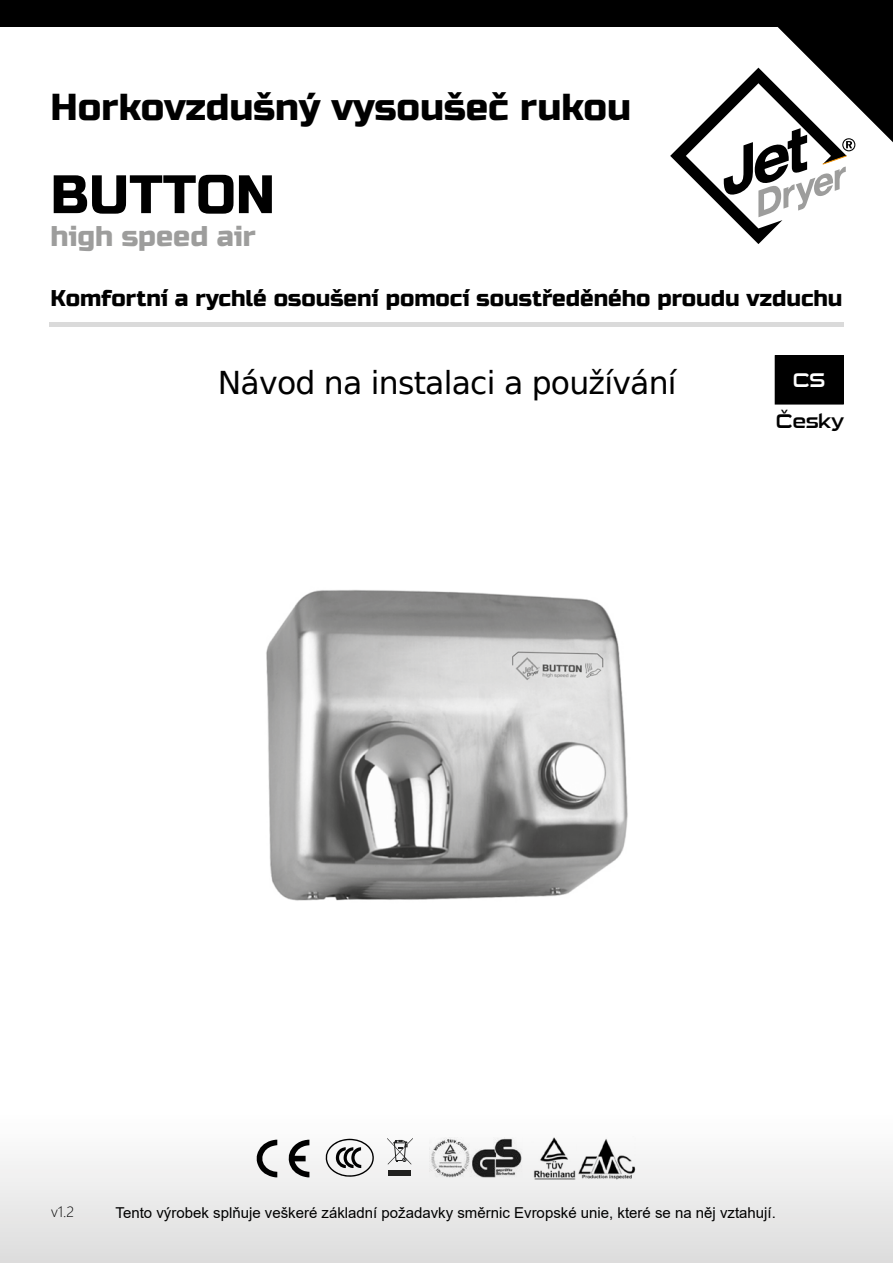
<style>
.page{position:relative;width:893px;height:1263px;background:#fff}
.page>*{position:absolute;margin:0;border:0;box-sizing:border-box;transform-origin:0 0}
.t1{font:54px "Russo One";color:#000}
.t2{font:37.5px "Russo One";color:#000}
.t3{font:31.5px "DejaVu Sans";letter-spacing:-.025em;color:#000}
.t4{font:28.5px "Russo One";color:#9d9d9c}
.t5{font:22.8px "Russo One";color:#000}
.t6{font:19.5px "Sui Generis Rg";letter-spacing:-.025em;color:#000}
.t7{font:19.5px "Sui Generis Rg";color:#fff}
.t8{font:15px "Arial";color:#000}
.t9{font:300 15px "Segoe UI";color:#000}
</style>
<div class="page">
<div style="left:0;top:1094px;width:893px;height:169px;background:linear-gradient(to bottom,#fff,#ddd)"></div>
<div style="left:0;top:0;width:893px;height:26px;background:#000"></div>
<svg style="left:670px;top:26px;width:223px;height:218px"></svg>
<div style="left:49px;top:322px;width:795px;height:5px;background:#dadada"></div>
<img style="left:266px;top:590px;width:362px;height:311px">
<svg style="left:288px;top:1140px;width:21px;height:37px"></svg>
<svg style="left:256px;top:1140px;width:21px;height:37px"></svg>
<svg style="left:325px;top:1139px;width:49px;height:38px"></svg>
<svg style="left:387px;top:1138px;width:26px;height:26px"></svg>
<div style="left:389px;top:1170px;width:22px;height:6px;background:#222221"></div>
<img style="left:430px;top:1137px;width:92px;height:41px">
<img style="left:529px;top:1136px;width:107px;height:43px">
<div style="left:775px;top:356px;width:68px;height:48px;background:#000"></div>
<div style="left:775px;top:355px;width:69px;height:49px;border:1px solid #000"></div>
<h2 class="t2" style="left:50px;top:85px;width:582px">Horkovzdušný vysoušeč rukou</h2>
<h1 class="t1" style="left:50px;top:163px;width:226px">BUTTON</h1>
<h3 class="t4" style="left:50px;top:220px;width:207px">high speed air</h3>
<h3 class="t5" style="left:50px;top:285px;width:793px">Komfortní a rychlé osoušení pomocí soustředěného proudu vzduchu</h3>
<h3 class="t3" style="left:218px;top:355px;width:460px">Návod na instalaci a používání</h3>
<h3 class="t7" style="left:793px;top:369px;width:34px">CS</h3>
<h3 class="t6" style="left:776px;top:410px;width:70px">Česky</h3>
<p class="t9" style="left:51px;top:1197px;width:25px">v1.2</p>
<p class="t8" style="left:116px;top:1202px;width:662px">Tento výrobek splňuje veškeré základní požadavky směrnic Evropské unie, které se na něj vztahují.</p>
</div>
